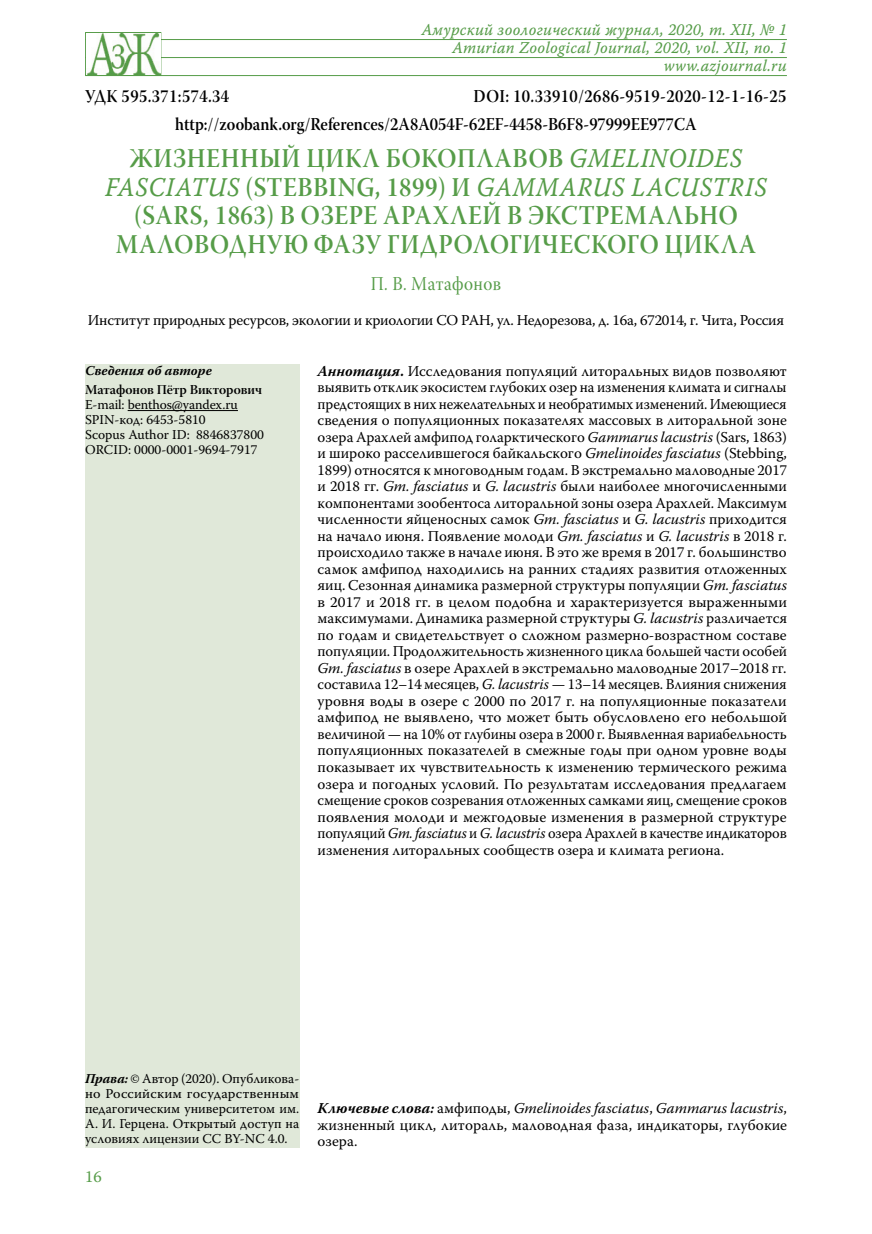
<style>
.page{position:relative;width:872px;height:1234px;background:#fff}
.page>*{position:absolute;margin:0;border:0;box-sizing:border-box;transform-origin:0 0}
.t1{font:27px/28.5px "Warnock Pro Semibold Subh";letter-spacing:.025em;color:#569c48;text-align:center;scale:.9 1}
.t2{font:27px "Warnock Pro It Capt";letter-spacing:.03em;color:#569c48;scale:.9 1}
.t3{font:19.5px "Warnock Pro Subh";letter-spacing:.025em;color:#569c48;scale:.9 1}
.t4{font:18px/28.5px "Warnock Pro Semibold Subh";color:#000;scale:.9 1}
.t5{font:18px "Warnock Pro Semibold Subh";letter-spacing:.025em;color:#000;scale:.9 1}
.t6{font:16.5px/18px "Warnock Pro It Capt";letter-spacing:.01em;color:#569c48;text-align:right;scale:.95 1}
.t7{font:16.5px "Warnock Pro";color:#569c48}
.t8{font:15px/16.5px "Warnock Pro";color:#000;text-align:justify}
.t9{font:15px "Warnock Pro";letter-spacing:-.02em;color:#000}
.t10{font:13.5px/15px "Warnock Pro";color:#000}
.t11{font:13.5px "Warnock Pro Semibold Subh";color:#000}
.t12{font:italic 700 13.5px "Warnock Pro";color:#000}
.s1{font-family:"Warnock Pro It Capt"}
.s2{font-family:"Warnock Pro Semibold Subh"}
.s3{font-weight:700;font-style:italic}
.s4{font-weight:700}
.s5{font-style:italic}
</style>
<div class="page">
<hr style="left:85px;top:39px;width:702px;height:1px;background:#569c48">
<hr style="left:85px;top:57px;width:702px;height:1px;background:#569c48">
<hr style="left:85px;top:75px;width:702px;height:1px;background:#569c48">
<div style="left:85px;top:32px;width:76px;height:44px;border:1px solid #569c48"></div>
<img style="left:86px;top:33px;width:74px;height:42px">
<div style="left:85px;top:364px;width:214px;height:783px;background:#e0e8d9"></div>
<hr style="left:128px;top:410px;width:110px;height:1px;background:#000">
<p class="t6" style="left:422px;top:20px;width:386px">Амурский зоологический журнал, 2020, т. XII, № 1<br>Amurian Zoological Journal, 2020, vol. XII, no. 1 www.azjournal.ru</p>
<p class="t5" style="left:85px;top:85px;width:162px">УДК 595.371:574.34</p>
<p class="t4" style="left:175px;top:81px;width:680px;text-indent:298px">DOI: 10.33910/2686-9519-2020-12-1-16-25 http://zoobank.org/References/2A8A054F-62EF-4458-B6F8-97999EE977CA</p>
<h1 class="t1" style="left:130px;top:144px;width:682px">ЖИЗНЕННЫЙ ЦИКЛ БОКОПЛАВОВ <span class="s1">GMELINOIDES</span></h1>
<h1 class="t2" style="left:105px;top:170px;width:737px">FASCIATUS <span class="s2">(STEBBING, 1899) И</span> GAMMARUS LACUSTRIS</h1>
<h1 class="t1" style="left:116px;top:201px;width:713px">(SARS, 1863) В ОЗЕРЕ АРАХЛЕЙ В ЭКСТРЕМАЛЬНО<br>МАЛОВОДНУЮ ФАЗУ ГИДРОЛОГИЧЕСКОГО ЦИКЛА</h1>
<h2 class="t3" style="left:371px;top:273px;width:146px">П. В. Матафонов</h2>
<p class="t9" style="left:88px;top:311px;width:697px">Институт природных ресурсов, экологии и криологии СО РАН, ул. Недорезова, д. 16а, 672014, г. Чита, Россия</p>
<p class="t12" style="left:85px;top:362px;width:128px">Сведения об авторе</p>
<p class="t11" style="left:85px;top:381px;width:179px">Матафонов Пётр Викторович</p>
<p class="t10" style="left:85px;top:396px;width:180px">E-mail: benthos@yandex.ru<br>SPIN-код: 6453-5810<br>Scopus Author ID: 8846837800<br>ORCID: 0000-0001-9694-7917</p>
<p class="t8" style="left:317px;top:362px;width:471px"><span class="s3">Аннотация</span><span class="s4">.</span> Исследования популяций литоральных видов позволяют выявить отклик экосистем глубоких озер на изменения климата и сигналы предстоящих в них нежелательных и необратимых изменений. Имеющиеся сведения о популяционных показателях массовых в литоральной зоне озера Арахлей амфипод голарктического <span class="s5">Gammarus lacustris</span> (Sars, 1863) и широко расселившегося байкальского <span class="s5">Gmelinoides fasciatus</span> (Stebbing, 1899) относятся к многоводным годам. В экстремально маловодные 2017 и 2018 гг. <span class="s5">Gm. fasciatus</span> и <span class="s5">G. lacustris</span> были наиболее многочисленными компонентами зообентоса литоральной зоны озера Арахлей. Максимум численности яйценосных самок <span class="s5">Gm. fasciatus</span> и <span class="s5">G. lacustris</span> приходится на начало июня. Появление молоди <span class="s5">Gm. fasciatus</span> и <span class="s5">G. lacustris</span> в 2018 г. происходило также в начале июня. В это же время в 2017 г. большинство самок амфипод находились на ранних стадиях развития отложенных яиц. Сезонная динамика размерной структуры популяции <span class="s5">Gm. fasciatus </span>в 2017 и 2018 гг. в целом подобна и характеризуется выраженными максимумами. Динамика размерной структуры <span class="s5">G. lacustris</span> различается по годам и свидетельствует о сложном размерно-возрастном составе популяции. Продолжительность жизненного цикла большей части особей <span class="s5">Gm. fasciatus</span> в озере Арахлей в экстремально маловодные 2017–2018 гг. составила 12–14 месяцев, <span class="s5">G. lacustris</span> — 13–14 месяцев. Влияния снижения уровня воды в озере с 2000 по 2017 г. на популяционные показатели амфипод не выявлено, что может быть обусловлено его небольшой величиной — на 10% от глубины озера в 2000 г. Выявленная вариабельность популяционных показателей в смежные годы при одном уровне воды показывает их чувствительность к изменению термического режима озера и погодных условий. По результатам исследования предлагаем смещение сроков созревания отложенных самками яиц, смещение сроков появления молоди и межгодовые изменения в размерной структуре популяций <span class="s5">Gm. fasciatus</span> и <span class="s5">G. lacustris</span> озера Арахлей в качестве индикаторов изменения литоральных сообществ озера и климата региона.</p>
<p class="t10" style="left:85px;top:1070px;width:216px;text-align:justify"><span class="s3">Права:</span> © Автор (2020). Опубликова&shy;но Российским государственным педагогическим университетом им.<br>А. И. Герцена. Открытый доступ на условиях лицензии CC BY-NC 4.0.</p>
<p class="t7" style="left:85px;top:1166px;width:18px">16</p>
<p class="t8" style="left:317px;top:1099px;width:471px"><span class="s3">Ключевые слова:</span> амфиподы, <span class="s5">Gmelinoides fasciatus</span>, <span class="s5">Gammarus lacustris</span>, жизненный цикл, литораль, маловодная фаза, индикаторы, глубокие озера.</p>
</div>
